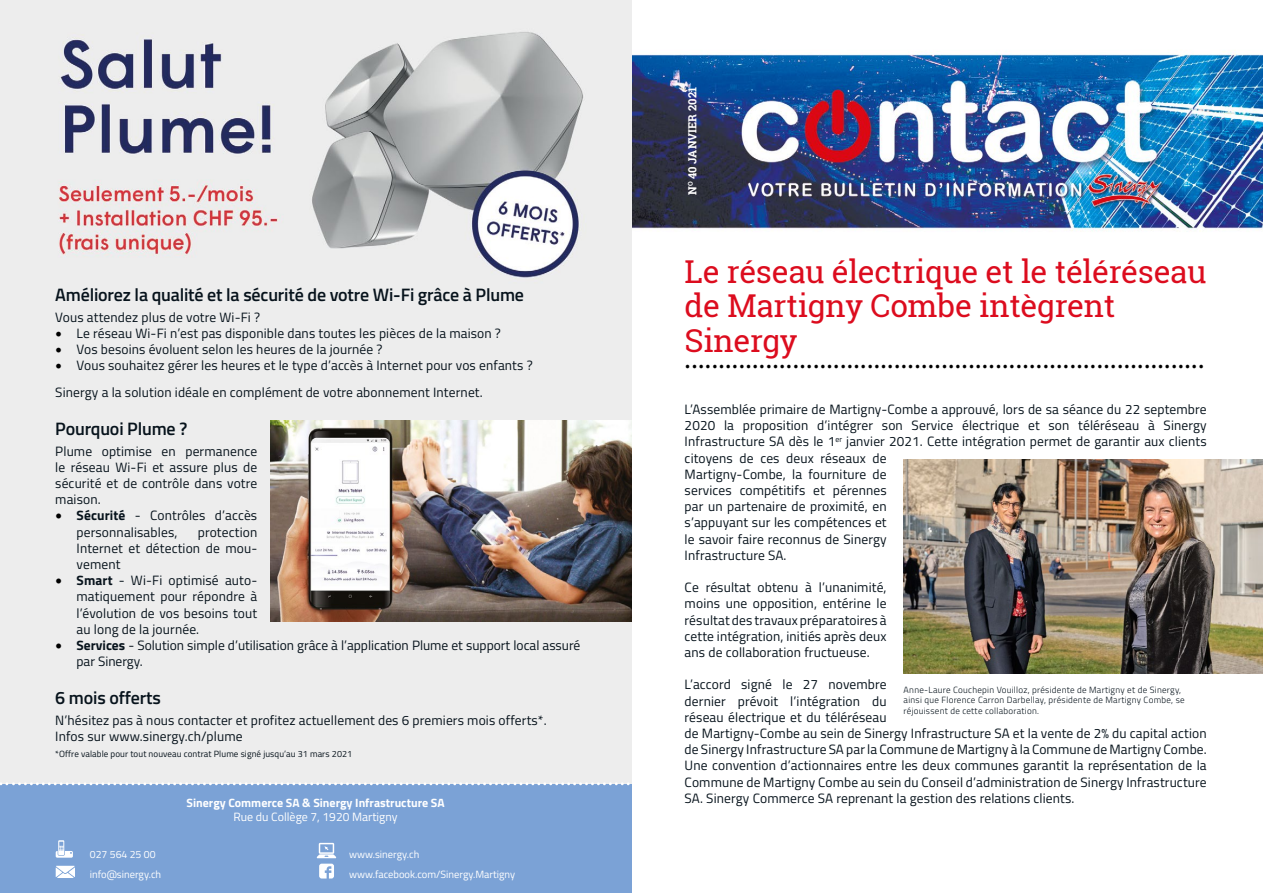
<style>
.page{position:relative;width:1263px;height:893px;background:#fff}
.page>*{position:absolute;margin:0;border:0;box-sizing:border-box;transform-origin:0 0}
.t1{font:31.5px/34.5px "Roboto Slab";letter-spacing:-.01em;color:#dc0c1e}
.t2{font:28.5px "Myriad Pro";color:#000}
.t3{font:600 18px "Titillium Web";letter-spacing:-.01em;color:#07131c}
.t4{font:13.5px/16.2px "Titillium Web";letter-spacing:.01em;color:#07131c}
.t5{font:700 12px "Titillium Web";color:#fff}
.t6{font:12px "Titillium Web";color:#fff}
.t7{font:700 11.25px "Roboto Slab";color:#fff}
.t8{font:10.5px/20.5px "Titillium Web";color:#fff}
.t9{font:300 9px/10.8px "Titillium Web";letter-spacing:.03em;color:#07131c}
.t10{font:9px "Titillium Web";letter-spacing:.01em;color:#07131c}
.s1{font-family:"Minion Pro";font-size:18px;color:#000}
.s2{font-family:"Minion Pro";font-weight:700;font-size:18px;color:#000}
.s3{font-weight:700}
</style>
<div class="page">
<img style="left:632px;top:52px;width:631px;height:622px">
<div style="left:0;top:783px;width:631px;height:110px;background:#7ba2d6"></div>
<img style="left:0;top:0;width:631px;height:784px">
<img style="left:270px;top:421px;width:361px;height:200px">
<svg style="left:0;top:782px;width:630px;height:3px"></svg>
<svg style="left:56px;top:840px;width:17px;height:18px"></svg>
<svg style="left:56px;top:866px;width:19px;height:12px"></svg>
<svg style="left:317px;top:843px;width:19px;height:15px"></svg>
<svg style="left:319px;top:864px;width:15px;height:14px"></svg>
<img style="left:904px;top:459px;width:359px;height:215px">
<h3 class="t3" style="left:55px;top:281px;width:470px">Améliorez la qualité et la sécurité de votre Wi-Fi grâce à Plume</h3>
<p class="t4" style="left:55px;top:308px;width:206px">Vous attendez plus de votre Wi-Fi ?</p>
<p class="t4" style="left:55px;top:324px;width:447px"><span class="s1">•</span> Le réseau Wi-Fi n’est pas disponible dans toutes les pièces de la maison ?</p>
<p class="t4" style="left:55px;top:341px;width:329px"><span class="s1">•</span> Vos besoins évoluent selon les heures de la journée ?</p>
<p class="t4" style="left:55px;top:352px;width:479px;line-height:26.7px"><span class="s1">•</span> Vous souhaitez gérer les heures et le type d’accès à Internet pour vos enfants ?<br>Sinergy a la solution idéale en complément de votre abonnement Internet.</p>
<h3 class="t3" style="left:55px;top:415px;width:133px">Pourquoi Plume ?</h3>
<p class="t4" style="left:55px;top:442px;width:203px;text-align:justify">Plume optimise en permanence le réseau Wi-Fi et assure plus de sécurité et de contrôle dans votre maison.</p>
<p class="t4" style="left:77px;top:507px;width:182px;text-indent:-21px"><span class="s2">•</span> <span class="s3">Sécurité</span> - Contrôles d’accès personnalisables,</p>
<p class="t4" style="left:77px;top:523px;width:182px;text-align:justify;text-indent:121px">protection Internet et détection de mou&shy;vement</p>
<p class="t4" style="left:77px;top:572px;width:182px;text-align:justify;text-indent:-21px"><span class="s2">•</span> <span class="s3">Smart</span> - Wi-Fi optimisé auto&shy;matiquement pour répondre à l’évolution de vos besoins tout au long de la journée.</p>
<p class="t4" style="left:77px;top:636px;width:505px;text-indent:-21px"><span class="s2">•</span> <span class="s3">Services</span> - Solution simple d’utilisation grâce à l’application Plume et support local assuré par Sinergy.</p>
<h3 class="t3" style="left:55px;top:684px;width:107px">6 mois offerts</h3>
<p class="t4" style="left:55px;top:711px;width:493px">N’hésitez pas à nous contacter et profitez actuellement des 6 premiers mois offerts*.<br>Infos sur www.sinergy.ch/plume</p>
<p class="t10" style="left:55px;top:747px;width:298px">*Offre valable pour tout nouveau contrat Plume signé jusqu’au 31 mars 2021</p>
<p class="t8" style="left:90px;top:843px;width:73px">027 564 25 00 info@sinergy.ch</p>
<p class="t5" style="left:186px;top:794px;width:260px">Sinergy Commerce SA &amp; Sinergy Infrastructure SA</p>
<p class="t6" style="left:234px;top:808px;width:165px">Rue du Collège 7, 1920 Martigny</p>
<p class="t8" style="left:349px;top:843px;width:168px">www.sinergy.ch www.facebook.com/Sinergy.Martigny</p>
<p class="t7" style="left:685px;top:195px;width:109px;rotate:-90deg">N<sup>O</sup> 40 JANVIER 2021</p>
<h1 class="t1" style="left:685px;top:254px;width:523px">Le réseau électrique et le téléréseau de Martigny Combe intègrent<br>Sinergy</h1>
<h2 class="t2" style="left:685px;top:341px;width:521px">.............................................................................</h2>
<p class="t4" style="left:685px;top:401px;width:524px">L’Assemblée primaire de Martigny-Combe a approuvé, lors de sa séance du 22 septembre 2020 la proposition d’intégrer son Service électrique et son téléréseau à Sinergy Infrastructure SA dès le 1<sup>er</sup> janvier 2021. Cette intégration permet de garantir aux clients citoyens de ces deux réseaux de<br>Martigny-Combe, la fourniture de<br>services compétitifs et pérennes<br>par un partenaire de proximité, en<br>s’appuyant sur les compétences et<br>le savoir faire reconnus de Sinergy<br>Infrastructure SA.</p>
<p class="t4" style="left:685px;top:579px;width:203px;text-align:justify">Ce résultat obtenu à l’unanimité, moins une opposition, entérine le résultat des travaux préparatoires à cette intégration, initiés après deux ans de collaboration fructueuse.</p>
<p class="t4" style="left:685px;top:676px;width:524px">L’accord signé le 27 novembre<br>dernier prévoit l’intégration du<br>réseau électrique et du téléréseau<br>de Martigny-Combe au sein de Sinergy Infrastructure SA et la vente de 2% du capital action de Sinergy Infrastructure SA par la Commune de Martigny à la Commune de Martigny Combe.<br>Une convention d’actionnaires entre les deux communes garantit la représentation de la Commune de Martigny Combe au sein du Conseil d’administration de Sinergy Infrastructure SA. Sinergy Commerce SA reprenant la gestion des relations clients.</p>
<p class="t9" style="left:904px;top:684px;width:282px">Anne-Laure Couchepin Vouilloz, présidente de Martigny et de Sinergy, ainsi que Florence Carron Darbellay, présidente de Martigny Combe, se réjouissent de cette collaboration.</p>
</div>
